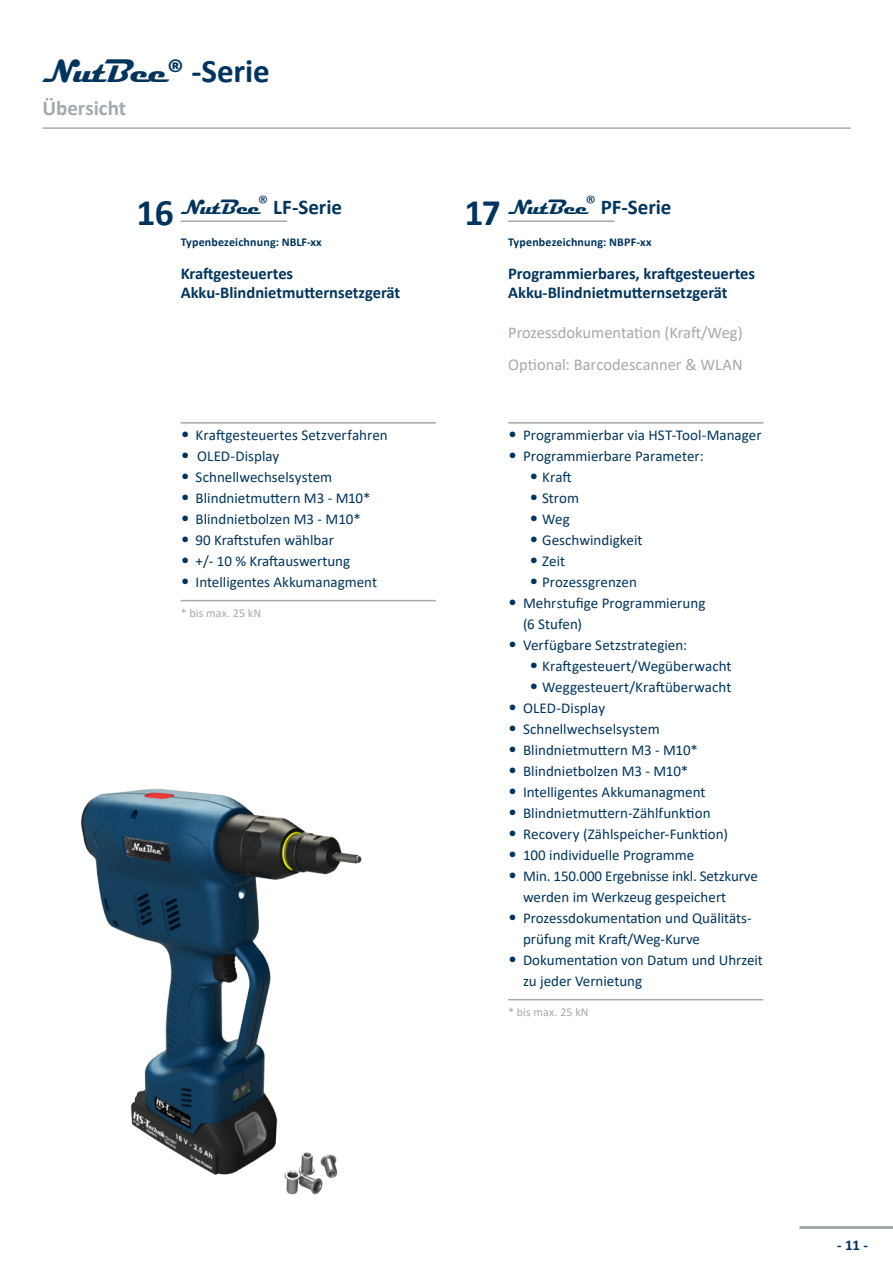
<style>
.page{position:relative;width:893px;height:1263px;background:#fff}
.page>*{position:absolute;margin:0;border:0;box-sizing:border-box;transform-origin:0 0}
.t1{font:700 33px "Calibri";letter-spacing:-.005em;color:#00345e}
.t2{font:700 21px "Calibri";letter-spacing:-.005em;color:#00345e}
.t3{font:700 21px "Calibri";letter-spacing:-.005em;color:#a3a9ad}
.t4{font:700 16.5px/19.5px "Calibri";color:#00345e}
.t5{font:16.5px/32.5px "Calibri";color:#a3a9ad}
.t6{font:15px/21px "Calibri";color:#00345e}
.t7{font:700 15px "Calibri";color:#00345e}
.t8{font:700 12px "Calibri";letter-spacing:.01em;color:#00345e}
.t9{font:12px "Calibri";letter-spacing:.01em;color:#a3a9ad}
.s1{font-family:"Magneto"}
.s2{font-size:37.5px}
.s3{font-size:18px}
</style>
<div class="page">
<hr style="left:799px;top:1226px;width:94px;height:3px;background:#a3a9ad">
<hr style="left:43px;top:127px;width:807px;height:2px;background:#a3a9ad">
<hr style="left:508px;top:422px;width:255px;height:2px;background:#a3a9ad">
<hr style="left:181px;top:422px;width:255px;height:2px;background:#a3a9ad">
<hr style="left:181px;top:220px;width:106px;height:2px;background:#a3a9ad">
<hr style="left:508px;top:220px;width:106px;height:2px;background:#a3a9ad">
<hr style="left:181px;top:600px;width:255px;height:1px;background:#a3a9ad">
<hr style="left:508px;top:999px;width:255px;height:1px;background:#a3a9ad">
<img style="left:81px;top:789px;width:281px;height:406px">
<h1 class="t1" style="left:43px;top:47px;width:229px"><span class="s1">NutBee</span>® -Serie</h1>
<h2 class="t3" style="left:43px;top:93px;width:85px">Übersicht</h2>
<h2 class="t2" style="left:137px;top:192px;width:207px"><span class="s2">16</span> <span class="s1">NutBee</span><sup>®</sup> LF-Serie</h2>
<h2 class="t2" style="left:464px;top:192px;width:209px"><span class="s2">17</span> <span class="s1">NutBee</span><sup>®</sup> PF-Serie</h2>
<p class="t8" style="left:181px;top:234px;width:142px">Typenbezeichnung: NBLF-xx</p>
<p class="t4" style="left:181px;top:263px;width:221px">Kraftgesteuertes<br>Akku-Blindnietmutternsetzgerät</p>
<p class="t8" style="left:508px;top:234px;width:145px">Typenbezeichnung: NBPF-xx</p>
<p class="t4" style="left:508px;top:263px;width:248px">Programmierbares, kraftgesteuertes<br>Akku-Blindnietmutternsetzgerät</p>
<p class="t5" style="left:508px;top:316px;width:236px">Prozessdokumentation (Kraft/Weg)<br>Optional: Barcodescanner &amp; WLAN</p>
<p class="t6" style="left:181px;top:424px;width:209px"><span class="s3">•</span> Kraftgesteuertes Setzverfahren</p>
<p class="t6" style="left:181px;top:445px;width:100px"><span class="s3">•</span> OLED-Display</p>
<p class="t6" style="left:181px;top:466px;width:153px"><span class="s3">•</span> Schnellwechselsystem</p>
<p class="t6" style="left:181px;top:487px;width:191px"><span class="s3">•</span> Blindnietmuttern M3 - M10*</p>
<p class="t6" style="left:181px;top:508px;width:182px"><span class="s3">•</span> Blindnietbolzen M3 - M10*</p>
<p class="t6" style="left:181px;top:529px;width:155px"><span class="s3">•</span> 90 Kraftstufen wählbar</p>
<p class="t6" style="left:181px;top:550px;width:171px"><span class="s3">•</span> +/- 10 % Kraftauswertung</p>
<p class="t6" style="left:181px;top:571px;width:198px"><span class="s3">•</span> Intelligentes Akkumanagment</p>
<p class="t9" style="left:181px;top:604px;width:82px">* bis max. 25 kN</p>
<p class="t6" style="left:508px;top:424px;width:255px"><span class="s3">•</span> Programmierbar via HST-Tool-Manager</p>
<p class="t6" style="left:508px;top:445px;width:197px"><span class="s3">•</span> Programmierbare Parameter:</p>
<p class="t6" style="left:529px;top:466px;width:44px"><span class="s3">•</span> Kraft</p>
<p class="t6" style="left:529px;top:487px;width:51px"><span class="s3">•</span> Strom</p>
<p class="t6" style="left:529px;top:508px;width:42px"><span class="s3">•</span> Weg</p>
<p class="t6" style="left:529px;top:529px;width:115px"><span class="s3">•</span> Geschwindigkeit</p>
<p class="t6" style="left:529px;top:550px;width:37px"><span class="s3">•</span> Zeit</p>
<p class="t6" style="left:529px;top:571px;width:109px"><span class="s3">•</span> Prozessgrenzen</p>
<p class="t6" style="left:523px;top:592px;width:184px;text-indent:-15px"><span class="s3">•</span> Mehrstufige Programmierung (6 Stufen)</p>
<p class="t6" style="left:508px;top:634px;width:180px"><span class="s3">•</span> Verfügbare Setzstrategien:</p>
<p class="t6" style="left:529px;top:655px;width:204px"><span class="s3">•</span> Kraftgesteuert/Wegüberwacht</p>
<p class="t6" style="left:529px;top:676px;width:203px"><span class="s3">•</span> Weggesteuert/Kraftüberwacht</p>
<p class="t6" style="left:508px;top:697px;width:98px"><span class="s3">•</span> OLED-Display</p>
<p class="t6" style="left:508px;top:718px;width:153px"><span class="s3">•</span> Schnellwechselsystem</p>
<p class="t6" style="left:508px;top:739px;width:191px"><span class="s3">•</span> Blindnietmuttern M3 - M10*</p>
<p class="t6" style="left:508px;top:760px;width:182px"><span class="s3">•</span> Blindnietbolzen M3 - M10*</p>
<p class="t6" style="left:508px;top:781px;width:199px"><span class="s3">•</span> Intelligentes Akkumanagment</p>
<p class="t6" style="left:508px;top:802px;width:204px"><span class="s3">•</span> Blindnietmuttern-Zählfunktion</p>
<p class="t6" style="left:508px;top:823px;width:221px"><span class="s3">•</span> Recovery (Zählspeicher-Funktion)</p>
<p class="t6" style="left:508px;top:844px;width:188px"><span class="s3">•</span> 100 individuelle Programme</p>
<p class="t6" style="left:523px;top:865px;width:236px;text-indent:-15px"><span class="s3">•</span> Min. 150.000 Ergebnisse inkl. Setzkurve werden im Werkzeug gespeichert</p>
<p class="t6" style="left:523px;top:907px;width:230px;text-indent:-15px"><span class="s3">•</span> Prozessdokumentation und Quälitäts&shy;prüfung mit Kraft/Weg-Kurve</p>
<p class="t6" style="left:523px;top:949px;width:241px;text-indent:-15px"><span class="s3">•</span> Dokumentation von Datum und Uhrzeit zu jeder Vernietung</p>
<p class="t9" style="left:508px;top:1003px;width:82px">* bis max. 25 kN</p>
<p class="t7" style="left:837px;top:1235px;width:32px">- 11 -</p>
</div>
